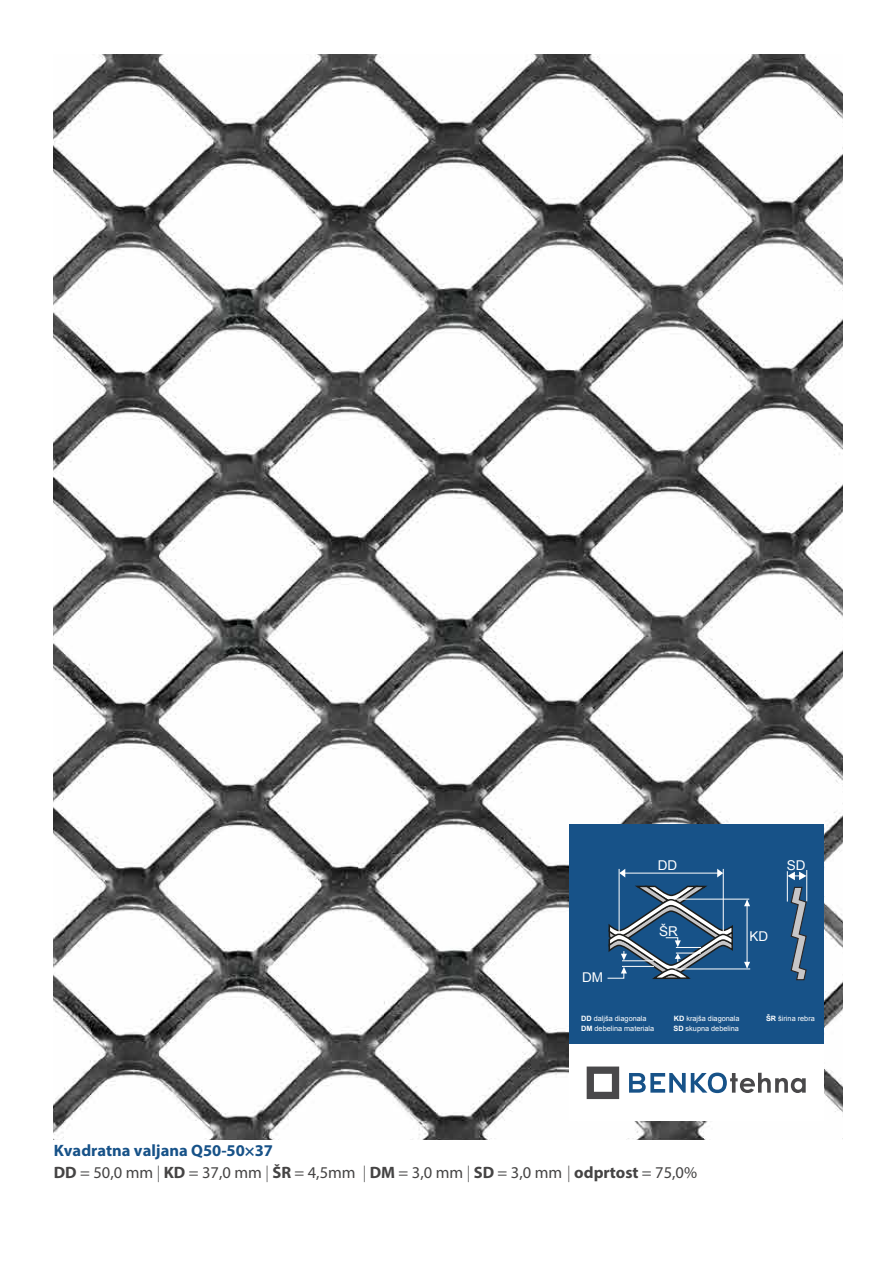
<style>
.page{position:relative;width:893px;height:1263px;background:#fff}
.page>*{position:absolute;margin:0;border:0;box-sizing:border-box;transform-origin:0 0}
.t1{font:16.5px/21.3px "Myriad Pro";color:#454444}
.t2{font:13.5px "Arial";color:#fff}
.t3{font:7.35px "Arial";color:#fff}
.s1{font-weight:700}
.s2{font-weight:700;color:#175288}
.s3{font-weight:300}
</style>
<div class="page">
<img style="left:54px;top:55px;width:789px;height:1084px">
<div style="left:569px;top:824px;width:255px;height:220px;background:#175288"></div>
<svg style="left:744px;top:899px;width:6px;height:7px"></svg>
<svg style="left:744px;top:962px;width:6px;height:6px"></svg>
<svg style="left:717px;top:869px;width:6px;height:8px"></svg>
<hr style="left:675px;top:899px;width:74px;height:1px;background:#fff">
<svg style="left:620px;top:869px;width:5px;height:8px"></svg>
<hr style="left:747px;top:900px;width:1px;height:68px;background:#fff">
<hr style="left:723px;top:869px;width:1px;height:64px;background:#fff">
<hr style="left:619px;top:869px;width:1px;height:64px;background:#fff">
<hr style="left:675px;top:968px;width:75px;height:1px;background:#fff">
<hr style="left:620px;top:873px;width:102px;height:1px;background:#fff">
<svg style="left:607px;top:884px;width:127px;height:96px"></svg>
<hr style="left:787px;top:871px;width:1px;height:30px;background:#fff">
<hr style="left:806px;top:870px;width:1px;height:31px;background:#fff">
<svg style="left:790px;top:886px;width:17px;height:95px"></svg>
<svg style="left:787px;top:871px;width:19px;height:9px"></svg>
<div style="left:569px;top:1044px;width:255px;height:77px;background:#fff"></div>
<svg style="left:587px;top:1066px;width:32px;height:33px"></svg>
<svg style="left:629px;top:1072px;width:177px;height:21px"></svg>
<p class="t2" style="left:658px;top:857px;width:21px">DD</p>
<p class="t2" style="left:787px;top:856px;width:20px">SD</p>
<p class="t2" style="left:582px;top:968px;width:22px">DM</p>
<p class="t2" style="left:659px;top:923px;width:20px">ŠR</p>
<p class="t2" style="left:750px;top:927px;width:20px">KD</p>
<p class="t3" style="left:581px;top:1013px;width:67px"><span class="s1">DD</span> daljša diagonala</p>
<p class="t3" style="left:674px;top:1013px;width:67px"><span class="s1">KD</span> krajša diagonala</p>
<p class="t3" style="left:766px;top:1013px;width:50px"><span class="s1">ŠR</span> širina rebra</p>
<p class="t3" style="left:581px;top:1023px;width:75px"><span class="s1">DM</span> debelina materiala</p>
<p class="t3" style="left:673px;top:1023px;width:67px"><span class="s1">SD</span> skupna debelina</p>
<p class="t1" style="left:54px;top:1140px;width:645px"><span class="s2">Kvadratna valjana Q50-50×37<br></span><span class="s1">DD</span> = 50,0 mm <span class="s3">|</span> <span class="s1">KD</span> = 37,0 mm <span class="s3">|</span> <span class="s1">ŠR</span> = 4,5mm <span class="s3">|</span> <span class="s1">DM</span> = 3,0 mm <span class="s3">|</span> <span class="s1">SD</span> = 3,0 mm <span class="s3">|</span> <span class="s1">odprtost</span> = 75,0%</p>
</div>
